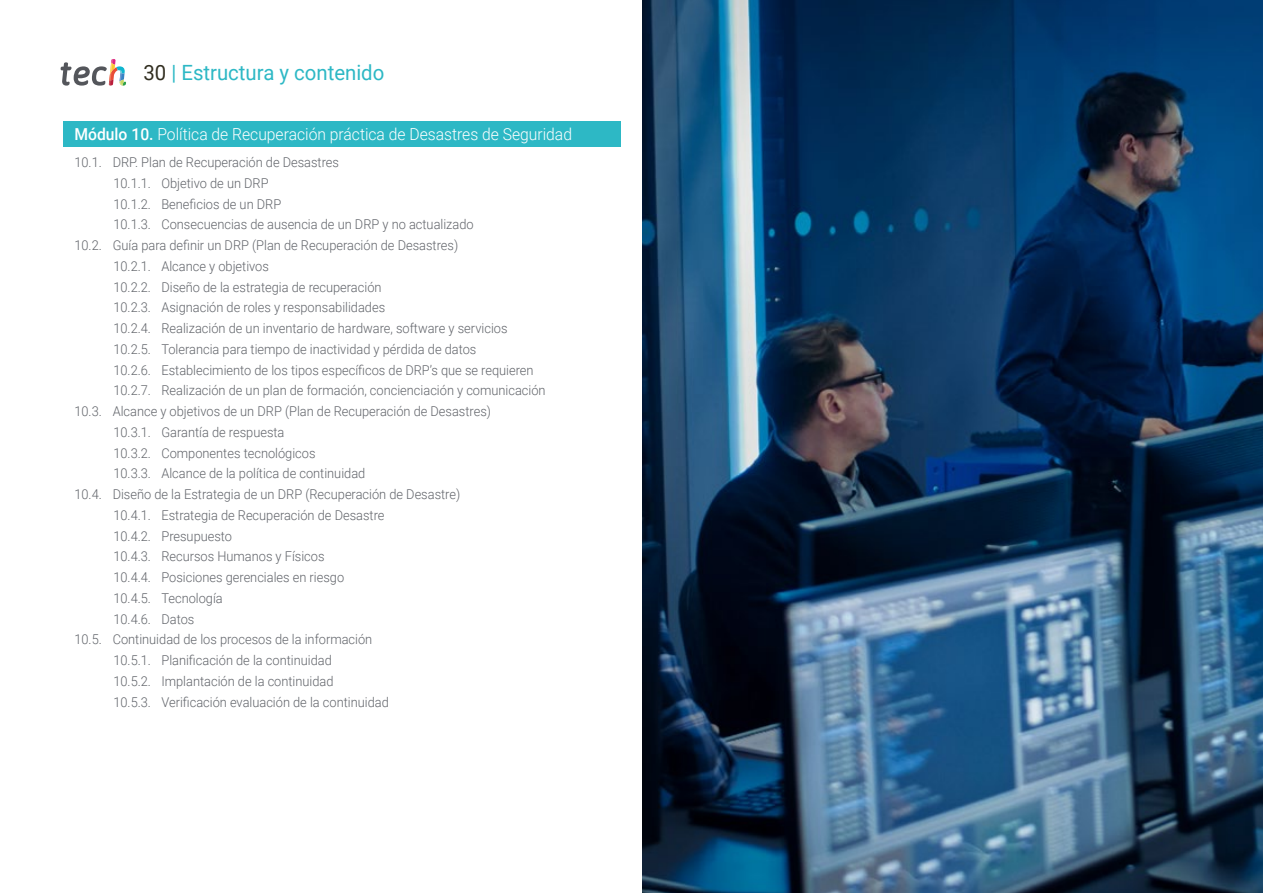
<style>
.page{position:relative;width:1263px;height:893px;background:#fff}
.page>*{position:absolute;margin:0;border:0;box-sizing:border-box;transform-origin:0 0}
.t1{font:21px "Roboto";color:#2db8c5}
.t2{font:300 16.5px "Roboto";color:#fff;scale:.95 1}
.t3{font:300 13.5px "Roboto";color:#61646a;scale:.95 1}
.s1{color:#312e20}
.s2{font-weight:500}
</style>
<div class="page">
<svg style="left:61px;top:59px;width:65px;height:27px"></svg>
<div style="left:63px;top:121px;width:558px;height:25px;background:#2db8c5"></div>
<img style="left:642px;top:0;width:621px;height:893px">
<h1 class="t1" style="left:144px;top:57px;width:242px"><span class="s1">30</span> | Estructura y contenido</h1>
<p class="t2" style="left:74px;top:123px;width:525px"><span class="s2">Módulo 10.</span> Política de Recuperación práctica de Desastres de Seguridad</p>
<p class="t3" style="left:74px;top:153px;width:280px">10.1. DRP. Plan de Recuperación de Desastres</p>
<p class="t3" style="left:113px;top:174px;width:165px">10.1.1. Objetivo de un DRP</p>
<p class="t3" style="left:113px;top:194px;width:178px">10.1.2. Beneficios de un DRP</p>
<p class="t3" style="left:113px;top:215px;width:381px">10.1.3. Consecuencias de ausencia de un DRP y no actualizado</p>
<p class="t3" style="left:74px;top:236px;width:405px">10.2. Guía para definir un DRP (Plan de Recuperación de Desastres)</p>
<p class="t3" style="left:113px;top:257px;width:165px">10.2.1. Alcance y objetivos</p>
<p class="t3" style="left:113px;top:277px;width:284px">10.2.2. Diseño de la estrategia de recuperación</p>
<p class="t3" style="left:113px;top:298px;width:288px">10.2.3. Asignación de roles y responsabilidades</p>
<p class="t3" style="left:113px;top:319px;width:416px">10.2.4. Realización de un inventario de hardware, software y servicios</p>
<p class="t3" style="left:113px;top:340px;width:384px">10.2.5. Tolerancia para tiempo de inactividad y pérdida de datos</p>
<p class="t3" style="left:113px;top:360px;width:444px">10.2.6. Establecimiento de los tipos específicos de DRP’s que se requieren</p>
<p class="t3" style="left:113px;top:381px;width:456px">10.2.7. Realización de un plan de formación, concienciación y comunicación</p>
<p class="t3" style="left:74px;top:402px;width:440px">10.3. Alcance y objetivos de un DRP (Plan de Recuperación de Desastres)</p>
<p class="t3" style="left:113px;top:423px;width:182px">10.3.1. Garantía de respuesta</p>
<p class="t3" style="left:113px;top:443px;width:214px">10.3.2. Componentes tecnológicos</p>
<p class="t3" style="left:113px;top:464px;width:267px">10.3.3. Alcance de la política de continuidad</p>
<p class="t3" style="left:74px;top:485px;width:408px">10.4. Diseño de la Estrategia de un DRP (Recuperación de Desastre)</p>
<p class="t3" style="left:113px;top:506px;width:287px">10.4.1. Estrategia de Recuperación de Desastre</p>
<p class="t3" style="left:113px;top:526px;width:126px">10.4.2. Presupuesto</p>
<p class="t3" style="left:113px;top:547px;width:224px">10.4.3. Recursos Humanos y Físicos</p>
<p class="t3" style="left:113px;top:568px;width:244px">10.4.4. Posiciones gerenciales en riesgo</p>
<p class="t3" style="left:113px;top:589px;width:117px">10.4.5. Tecnología</p>
<p class="t3" style="left:113px;top:609px;width:87px">10.4.6. Datos</p>
<p class="t3" style="left:74px;top:630px;width:315px">10.5. Continuidad de los procesos de la información</p>
<p class="t3" style="left:113px;top:651px;width:231px">10.5.1. Planificación de la continuidad</p>
<p class="t3" style="left:113px;top:672px;width:233px">10.5.2. Implantación de la continuidad</p>
<p class="t3" style="left:113px;top:692px;width:291px">10.5.3. Verificación evaluación de la continuidad</p>
</div>
